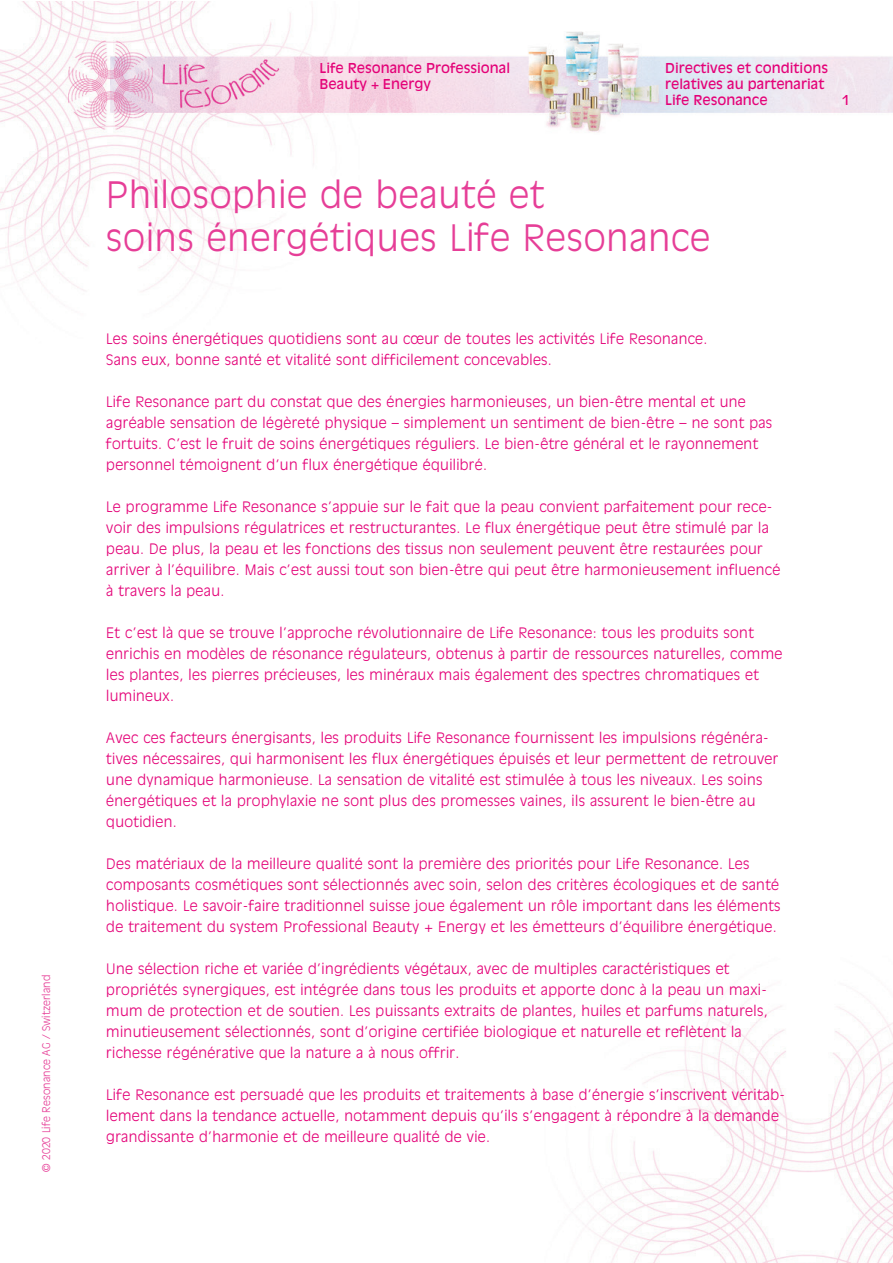
<style>
.page{position:relative;width:893px;height:1263px;background:#fff}
.page>*{position:absolute;margin:0;border:0;box-sizing:border-box;transform-origin:0 0}
.t1{font:300 36px/43.2px "Antique Olive Std";letter-spacing:.025em;color:#e63e97}
.t2{font:300 14.25px/21px "Antique Olive Std";letter-spacing:.025em;color:#e40278}
.t3{font:13.5px/16.2px "Antique Olive Std";color:#e40278}
.t4{font:300 10.5px "Antique Olive Std";letter-spacing:.01em;color:#e63e97}
</style>
<div class="page">
<img style="left:0;top:1px;width:892px;height:1262px">
<div style="left:40px;top:956px;width:25px;height:218px;background:#fff"></div>
<p class="t4" style="left:40px;top:1172px;width:199px;rotate:-90deg">© 2020 Life Resonance AG / Switzerland</p>
<p class="t3" style="left:320px;top:60px;width:192px">Life Resonance Professional</p>
<p class="t3" style="left:665px;top:60px;width:164px">Directives et conditions</p>
<p class="t3" style="left:320px;top:76px;width:113px">Beauty + Energy</p>
<p class="t3" style="left:665px;top:76px;width:161px">relatives au partenariat<br>Life Resonance</p>
<p class="t3" style="left:842px;top:92px;width:9px">1</p>
<h1 class="t1" style="left:106px;top:174px;width:605px">Philosophie de beauté et<br>soins énergétiques Life Resonance</h1>
<p class="t2" style="left:106px;top:329px;width:603px">Les soins énergétiques quotidiens sont au cœur de toutes les activités Life Resonance.<br>Sans eux, bonne santé et vitalité sont difficilement concevables.</p>
<p class="t2" style="left:106px;top:392px;width:667px">Life Resonance part du constat que des énergies harmonieuses, un bien-être mental et une agréable sensation de légèreté physique – simplement un sentiment de bien-être – ne sont pas fortuits. C’est le fruit de soins énergétiques réguliers. Le bien-être général et le rayonnement personnel témoignent d’un flux énergétique équilibré.</p>
<p class="t2" style="left:106px;top:497px;width:675px">Le programme Life Resonance s’appuie sur le fait que la peau convient parfaitement pour rece&shy;voir des impulsions régulatrices et restructurantes. Le flux énergétique peut être stimulé par la peau. De plus, la peau et les fonctions des tissus non seulement peuvent être restaurées pour arriver à l’équilibre. Mais c’est aussi tout son bien-être qui peut être harmonieusement influencé à travers la peau.</p>
<p class="t2" style="left:106px;top:623px;width:678px">Et c’est là que se trouve l’approche révolutionnaire de Life Resonance: tous les produits sont enrichis en modèles de résonance régulateurs, obtenus à partir de ressources naturelles, comme les plantes, les pierres précieuses, les minéraux mais également des spectres chromatiques et lumineux.</p>
<p class="t2" style="left:106px;top:728px;width:674px">Avec ces facteurs énergisants, les produits Life Resonance fournissent les impulsions régénéra&shy;tives nécessaires, qui harmonisent les flux énergétiques épuisés et leur permettent de retrouver une dynamique harmonieuse. La sensation de vitalité est stimulée à tous les niveaux. Les soins énergétiques et la prophylaxie ne sont plus des promesses vaines, ils assurent le bien-être au quotidien.</p>
<p class="t2" style="left:106px;top:854px;width:676px">Des matériaux de la meilleure qualité sont la première des priorités pour Life Resonance. Les composants cosmétiques sont sélectionnés avec soin, selon des critères écologiques et de santé holistique. Le savoir-faire traditionnel suisse joue également un rôle important dans les éléments de traitement du system Professional Beauty + Energy et les émetteurs d’équilibre énergétique.</p>
<p class="t2" style="left:106px;top:959px;width:663px">Une sélection riche et variée d’ingrédients végétaux, avec de multiples caractéristiques et propriétés synergiques, est intégrée dans tous les produits et apporte donc à la peau un maxi&shy;mum de protection et de soutien. Les puissants extraits de plantes, huiles et parfums naturels, minutieusement sélectionnés, sont d’origine certifiée biologique et naturelle et reflètent la richesse régénérative que la nature a à nous offrir.</p>
<p class="t2" style="left:106px;top:1085px;width:680px">Life Resonance est persuadé que les produits et traitements à base d’énergie s’inscrivent véritab&shy;lement dans la tendance actuelle, notamment depuis qu’ils s’engagent à répondre à la demande grandissante d’harmonie et de meilleure qualité de vie.</p>
</div>
